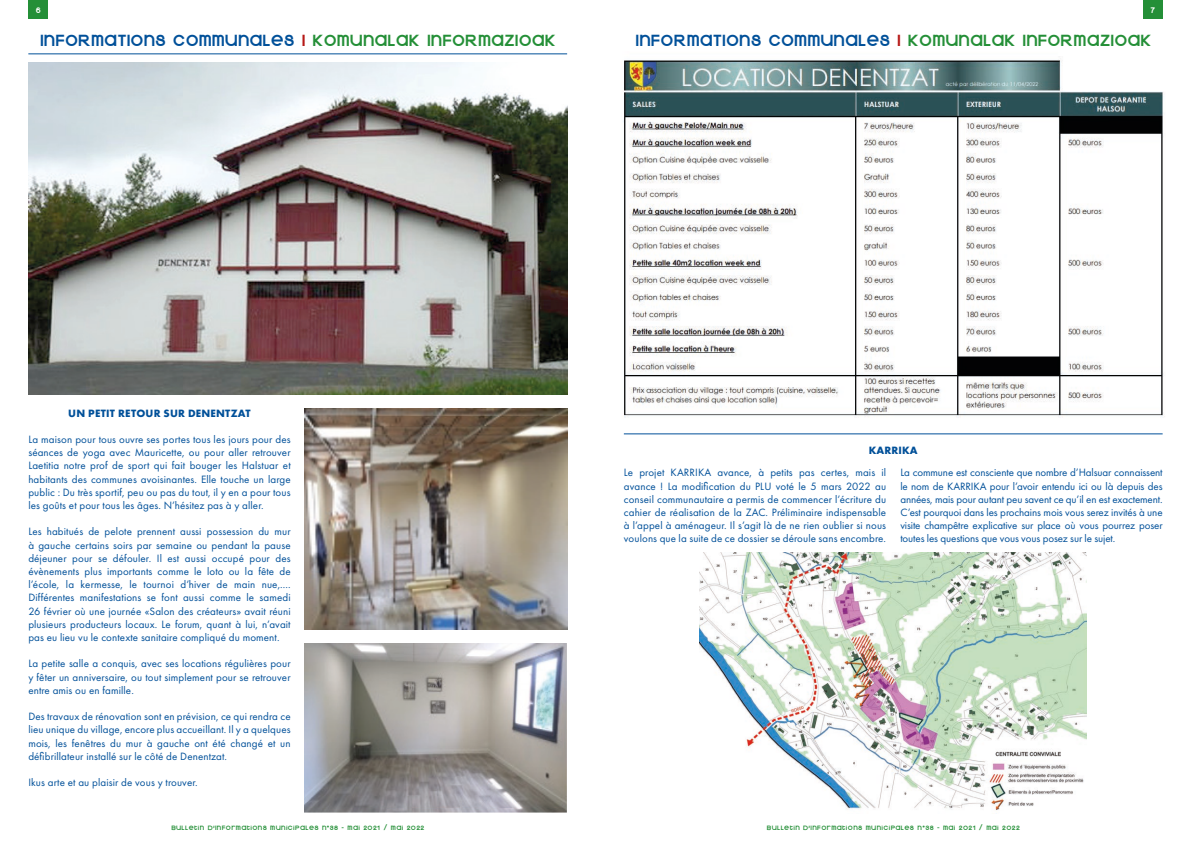
<style>
.page{position:relative;width:1191px;height:842px;background:#fff}
.page>*{position:absolute;margin:0;border:0;box-sizing:border-box;transform-origin:0 0}
.t1{font:18px "Kravitz Extra Thermal";letter-spacing:.05em;color:#005099}
.t2{font:11px/13.2px "Futura PT";letter-spacing:.01em;color:#005099;text-align:justify}
.t3{font:700 11px "Futura PT";letter-spacing:.02em;color:#005099}
.t4{font:9px "Kravitz Extra Thermal";color:#fff}
.t5{font:7px "Kravitz Extra Thermal";letter-spacing:.1em;color:#248f37}
.s1{color:#b61715}
.s2{color:#248f37}
</style>
<div class="page">
<div style="left:28px;top:0;width:20px;height:18px;background:#248f37"></div>
<div style="left:1142px;top:0;width:20px;height:18px;background:#248f37"></div>
<hr style="left:28px;top:54px;width:539px;height:1px;background:#005099">
<hr style="left:624px;top:434px;width:538px;height:1px;background:#005099">
<img style="left:28px;top:62px;width:539px;height:332px">
<img style="left:305px;top:408px;width:262px;height:221px">
<img style="left:305px;top:643px;width:262px;height:170px">
<img style="left:700px;top:553px;width:386px;height:257px">
<img style="left:623px;top:60px;width:542px;height:358px">
<div style="left:1063px;top:62px;width:99px;height:28px;background:#fff"></div>
<p class="t4" style="left:36px;top:4px;width:6px">6</p>
<p class="t4" style="left:1150px;top:4px;width:6px">7</p>
<p class="t1" style="left:40px;top:28px;width:517px">INFORMATIONS COMMUNALES <span class="s1">I</span> <span class="s2">KOMUNALAK INFORMAZIOAK</span></p>
<p class="t1" style="left:635px;top:28px;width:517px">INFORMATIONS COMMUNALES <span class="s1">I</span> <span class="s2">KOMUNALAK INFORMAZIOAK</span></p>
<p class="t3" style="left:68px;top:406px;width:184px">UN PETIT RETOUR SUR DENENTZAT</p>
<p class="t2" style="left:28px;top:433px;width:264px">La maison pour tous ouvre ses portes tous les jours pour des séances de yoga avec Mauricette, ou pour aller retrouver Laetitia notre prof de sport qui fait bouger les Halstuar et habitants des communes avoisinantes. Elle touche un large public : Du très sportif, peu ou pas du tout, il y en a pour tous les goûts et pour tous les âges. N’hésitez pas à y aller.</p>
<p class="t2" style="left:28px;top:525px;width:264px">Les habitués de pelote prennent aussi possession du mur à gauche certains soirs par semaine ou pendant la pause déjeuner pour se défouler. Il est aussi occupé pour des évènements plus importants comme le loto ou la fête de l’école, la kermesse, le tournoi d’hiver de main nue,....<br>Différentes manifestations se font aussi comme le samedi 26 février où une journée «Salon des créateurs» avait réuni plusieurs producteurs locaux. Le forum, quant à lui, n’avait pas eu lieu vu le contexte sanitaire compliqué du moment.</p>
<p class="t2" style="left:28px;top:657px;width:264px">La petite salle a conquis, avec ses locations régulières pour y fêter un anniversaire, ou tout simplement pour se retrouver entre amis ou en famille.</p>
<p class="t2" style="left:28px;top:710px;width:264px">Des travaux de rénovation sont en prévision, ce qui rendra ce lieu unique du village, encore plus accueillant. Il y a quelques mois, les fenêtres du mur à gauche ont été changé et un défibrillateur installé sur le côté de Denentzat.</p>
<p class="t2" style="left:28px;top:776px;width:171px">Ikus arte et au plaisir de vous y trouver.</p>
<p class="t3" style="left:868px;top:443px;width:50px">KARRIKA</p>
<p class="t2" style="left:624px;top:466px;width:264px">Le projet KARRIKA avance, à petits pas certes, mais il avance ! La modification du PLU voté le 5 mars 2022 au conseil communautaire a permis de commencer l’écriture du cahier de réalisation de la ZAC. Préliminaire indispensable à l’appel à aménageur. Il s’agit là de ne rien oublier si nous voulons que la suite de ce dossier se déroule sans encombre.</p>
<p class="t2" style="left:900px;top:466px;width:264px">La commune est consciente que nombre d’Halsuar connaissent le nom de KARRIKA pour l’avoir entendu ici ou là depuis des années, mais pour autant peu savent ce qu’il en est exactement.<br>C’est pourquoi dans les prochains mois vous serez invités à une visite champêtre explicative sur place où vous pourrez poser toutes les questions que vous vous posez sur le sujet.</p>
<p class="t5" style="left:171px;top:823px;width:254px">BULLETIN D’INFORMATIONS MUNICIPALES N°38 - MAI 2021 / MAI 2022</p>
<p class="t5" style="left:767px;top:823px;width:254px">BULLETIN D’INFORMATIONS MUNICIPALES N°38 - MAI 2021 / MAI 2022</p>
</div>
